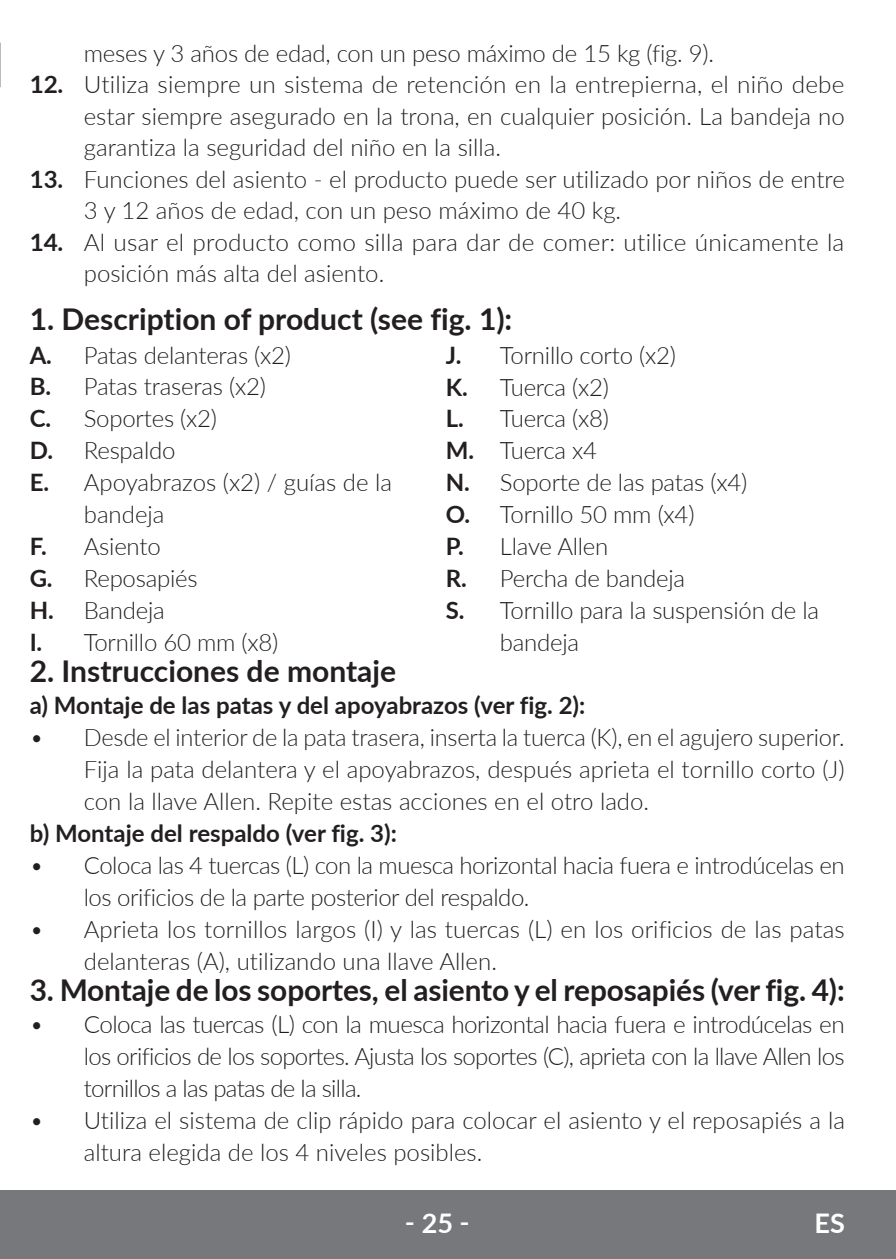
<style>
.page{position:relative;width:896px;height:1259px;background:#fff}
.page>*{position:absolute;margin:0;border:0;box-sizing:border-box;transform-origin:0 0}
.t1{font:700 30px "Lato";letter-spacing:-.005em;color:#231f20}
.t2{font:700 27px "Lato";color:#fff}
.t3{font:300 24px/31.8px "Lato";letter-spacing:-.005em;color:#231f20}
.t4{font:700 24px "Lato";color:#231f20}
.s1{font-weight:700}
</style>
<div class="page">
<div style="left:0;top:1190px;width:895px;height:69px;background:#76787b"></div>
<p class="t3" style="left:84px;top:36px;width:631px">meses y 3 años de edad, con un peso máximo de 15 kg (fig. 9).</p>
<p class="t3" style="left:84px;top:68px;width:762px;text-align:justify;text-indent:-54px"><span class="s1">12.</span> Utiliza siempre un sistema de retención en la entrepierna, el niño debe estar siempre asegurado en la trona, en cualquier posición. La bandeja no garantiza la seguridad del niño en la silla.</p>
<p class="t3" style="left:84px;top:163px;width:762px;text-indent:-54px"><span class="s1">13.</span> Funciones del asiento - el producto puede ser utilizado por niños de entre<br>3 y 12 años de edad, con un peso máximo de 40 kg.</p>
<p class="t3" style="left:84px;top:226px;width:762px;text-indent:-54px"><span class="s1">14.</span> Al usar el producto como silla para dar de comer: utilice únicamente la posición más alta del asiento.</p>
<p class="t1" style="left:30px;top:297px;width:484px">1. Description of product (see fig. 1):</p>
<p class="t3" style="left:30px;top:338px;width:263px"><span class="s1">A.</span> Patas delanteras (x2)</p>
<p class="t3" style="left:30px;top:370px;width:238px"><span class="s1">B.</span> Patas traseras (x2)</p>
<p class="t3" style="left:30px;top:402px;width:189px"><span class="s1">C.</span> Soportes (x2)</p>
<p class="t3" style="left:30px;top:434px;width:147px"><span class="s1">D.</span> Respaldo</p>
<p class="t3" style="left:30px;top:466px;width:364px"><span class="s1">E.</span> Apoyabrazos (x2) / guías de la</p>
<p class="t3" style="left:84px;top:498px;width:82px">bandeja</p>
<p class="t3" style="left:30px;top:530px;width:132px"><span class="s1">F.</span> Asiento</p>
<p class="t3" style="left:30px;top:561px;width:169px"><span class="s1">G.</span> Reposapiés</p>
<p class="t3" style="left:30px;top:593px;width:137px"><span class="s1">H.</span> Bandeja</p>
<p class="t3" style="left:30px;top:625px;width:250px"><span class="s1">I.</span> Tornillo 60 mm (x8)</p>
<p class="t3" style="left:446px;top:338px;width:232px"><span class="s1">J.</span> Tornillo corto (x2)</p>
<p class="t3" style="left:446px;top:370px;width:165px"><span class="s1">K.</span> Tuerca (x2)</p>
<p class="t3" style="left:446px;top:402px;width:165px"><span class="s1">L.</span> Tuerca (x8)</p>
<p class="t3" style="left:446px;top:434px;width:153px"><span class="s1">M.</span> Tuerca x4</p>
<p class="t3" style="left:446px;top:466px;width:303px"><span class="s1">N.</span> Soporte de las patas (x4)</p>
<p class="t3" style="left:446px;top:498px;width:250px"><span class="s1">O.</span> Tornillo 50 mm (x4)</p>
<p class="t3" style="left:446px;top:530px;width:164px"><span class="s1">P.</span> Llave Allen</p>
<p class="t3" style="left:446px;top:561px;width:241px"><span class="s1">R.</span> Percha de bandeja</p>
<p class="t3" style="left:446px;top:593px;width:375px"><span class="s1">S.</span> Tornillo para la suspensión de la</p>
<p class="t3" style="left:500px;top:625px;width:81px">bandeja</p>
<p class="t1" style="left:30px;top:649px;width:368px">2. Instrucciones de montaje</p>
<p class="t4" style="left:30px;top:688px;width:557px">a) Montaje de las patas y del apoyabrazos (ver fig. 2):</p>
<p class="t3" style="left:84px;top:722px;width:762px;text-align:justify;text-indent:-54px">• Desde el interior de la pata trasera, inserta la tuerca (K), en el agujero superior.<br>Fija la pata delantera y el apoyabrazos, después aprieta el tornillo corto (J) con la llave Allen. Repite estas acciones en el otro lado.</p>
<p class="t4" style="left:30px;top:816px;width:368px">b) Montaje del respaldo (ver fig. 3):</p>
<p class="t3" style="left:84px;top:850px;width:762px;text-indent:-54px">• Coloca las 4 tuercas (L) con la muesca horizontal hacia fuera e introdúcelas en los orificios de la parte posterior del respaldo.</p>
<p class="t3" style="left:84px;top:913px;width:762px;text-indent:-54px">• Aprieta los tornillos largos (I) y las tuercas (L) en los orificios de las patas delanteras (A), utilizando una llave Allen.</p>
<p class="t1" style="left:30px;top:968px;width:816px">3. Montaje de los soportes, el asiento y el reposapiés (ver fig. 4):</p>
<p class="t3" style="left:84px;top:1009px;width:762px;text-align:justify;text-indent:-54px">• Coloca las tuercas (L) con la muesca horizontal hacia fuera e introdúcelas en los orificios de los soportes. Ajusta los soportes (C), aprieta con la llave Allen los tornillos a las patas de la silla.</p>
<p class="t3" style="left:84px;top:1105px;width:762px;text-indent:-54px">• Utiliza el sistema de clip rápido para colocar el asiento y el reposapiés a la altura elegida de los 4 niveles posibles.</p>
<p class="t2" style="left:405px;top:1203px;width:66px">‑ 25 ‑</p>
<p class="t2" style="left:814px;top:1207px;width:32px">ES</p>
</div>
